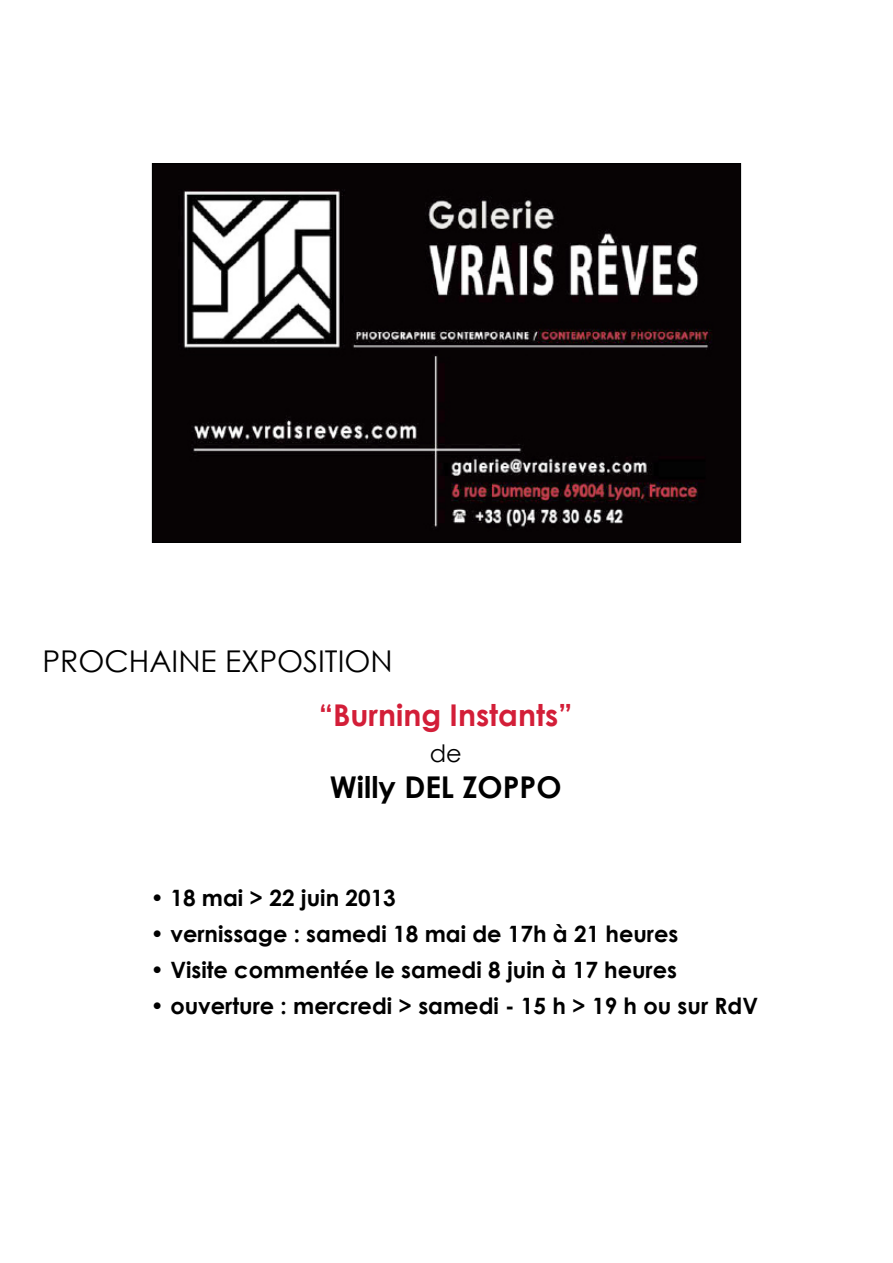
<style>
.page{position:relative;width:893px;height:1263px;background:#fff}
.page>*{position:absolute;margin:0;border:0;box-sizing:border-box;transform-origin:0 0}
.t1{font:30px "Century Gothic";color:#000}
.t2{font:700 30px "Century Gothic";color:#d31e38}
.t3{font:700 30px "Century Gothic";color:#000}
.t4{font:24px "Century Gothic";color:#000}
.t5{font:700 22.5px "Century Gothic";color:#000}
.s1{font-weight:400}
</style>
<div class="page">
<img style="left:154px;top:165px;width:585px;height:376px">
<h1 class="t1" style="left:43px;top:640px;width:352px">PROCHAINE EXPOSITION</h1>
<h1 class="t2" style="left:319px;top:692px;width:255px">“Burning Instants”</h1>
<p class="t4" style="left:430px;top:736px;width:34px">de</p>
<h1 class="t3" style="left:330px;top:764px;width:233px">Willy DEL ZOPPO</h1>
<p class="t5" style="left:151px;top:880px;width:247px"><span class="s1">•</span> 18 mai &gt; 22 juin 2013</p>
<p class="t5" style="left:151px;top:916px;width:529px"><span class="s1">•</span> vernissage : samedi 18 mai de 17h à 21 heures</p>
<p class="t5" style="left:151px;top:952px;width:528px"><span class="s1">•</span> Visite commentée le samedi 8 juin à 17 heures</p>
<p class="t5" style="left:151px;top:988px;width:609px"><span class="s1">•</span> ouverture : mercredi &gt; samedi - 15 h &gt; 19 h ou sur RdV</p>
</div>
